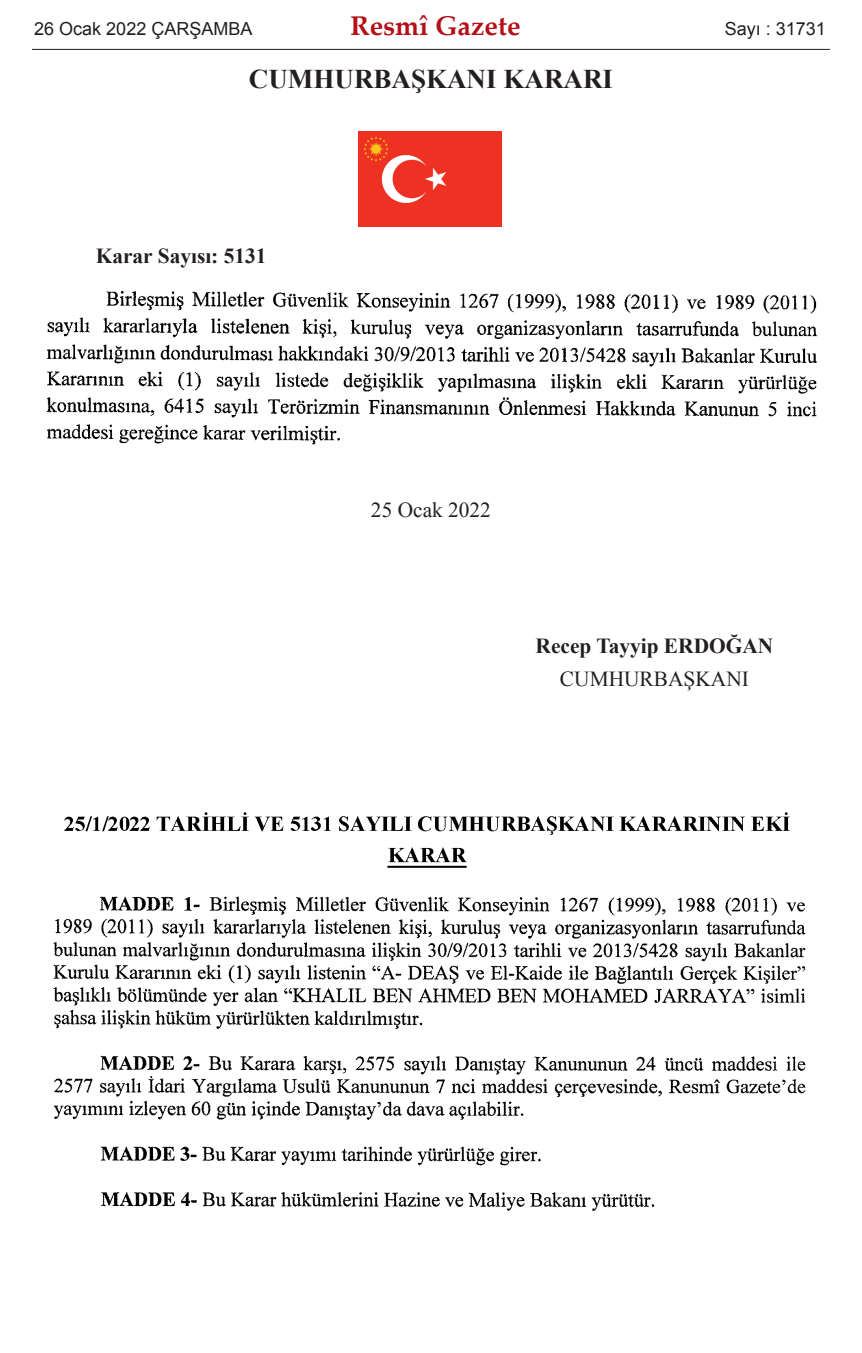
<style>
.page{position:relative;width:862px;height:1353px;background:#fff}
.page>*{position:absolute;margin:0;border:0;box-sizing:border-box;transform-origin:0 0}
.t1{font:700 27px "Times New Roman";color:#231f20}
.t2{font:700 27px "Palatino Linotype";color:#b40e16}
.t3{font:700 21.38px "Times New Roman";color:#231f20}
.t4{font:21.38px "Times New Roman";color:#231f20}
.t5{font:18px "Arial";color:#231f20}
</style>
<div class="page">
<img style="left:358px;top:131px;width:143px;height:96px">
<img style="left:46px;top:291px;width:772px;height:154px">
<img style="left:53px;top:812px;width:753px;height:399px">
<hr style="left:32px;top:49px;width:797px;height:1px;background:#231f20">
<p class="t5" style="left:34px;top:18px;width:220px">26 Ocak 2022 ÇARŞAMBA</p>
<p class="t2" style="left:350px;top:15px;width:171px">Resmî Gazete</p>
<p class="t5" style="left:724px;top:18px;width:103px">Sayı : 31731</p>
<p class="t1" style="left:249px;top:64px;width:365px">CUMHURBAŞKANI KARARI</p>
<p class="t3" style="left:96px;top:244px;width:172px">Karar Sayısı: 5131</p>
<p class="t4" style="left:371px;top:498px;width:121px">25 Ocak 2022</p>
<p class="t3" style="left:535px;top:633px;width:239px">Recep Tayyip ERDOĞAN</p>
<p class="t4" style="left:559px;top:667px;width:190px">CUMHURBAŞKANI</p>
</div>
